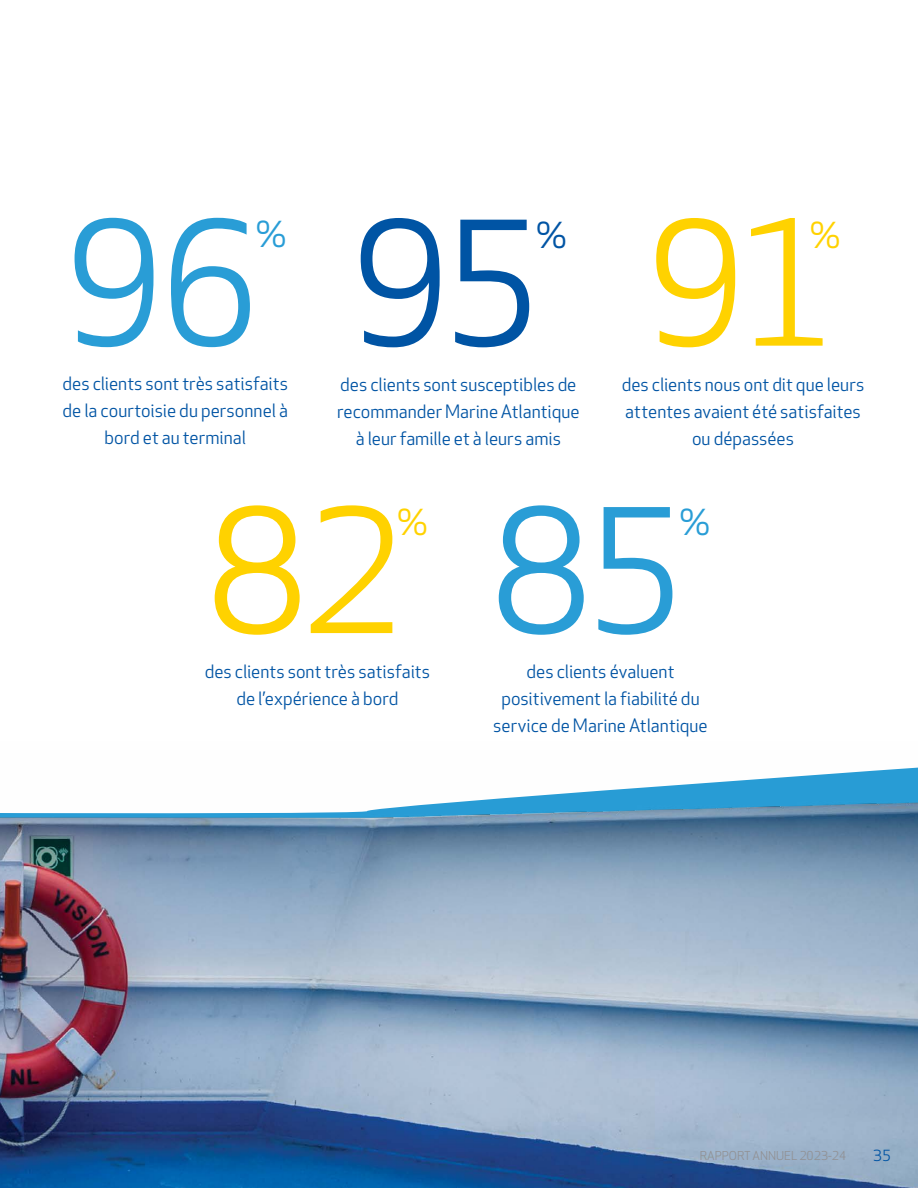
<style>
.page{position:relative;width:918px;height:1188px;background:#fff}
.page>*{position:absolute;margin:0;border:0;box-sizing:border-box;transform-origin:0 0}
.t1{font:168px "Apex New";color:#299dd6}
.t2{font:168px "Apex New";color:#ffd200}
.t3{font:168px "Apex New";color:#0054a4}
.t4{font:34.95px "Apex New";color:#299dd6}
.t5{font:34.95px "Apex New";color:#ffd200}
.t6{font:34.95px "Apex New";color:#0054a4}
.t7{font:18px/27px "Apex New";color:#0054a4;text-align:center}
.t8{font:15px "Apex New";color:#0054a4}
.t9{font:12px "Apex New";color:#919194}
</style>
<div class="page">
<img style="left:0;top:767px;width:918px;height:421px">
<h1 class="t1" style="left:64px;top:191px;width:199px">96</h1>
<h2 class="t4" style="left:256px;top:215px;width:33px">%</h2>
<p class="t7" style="left:63px;top:371px;width:227px">des clients sont très satisfaits de la courtoisie du personnel à bord et au terminal</p>
<h1 class="t3" style="left:350px;top:191px;width:194px">95</h1>
<h2 class="t6" style="left:536px;top:215px;width:33px">%</h2>
<p class="t7" style="left:337px;top:371px;width:244px">des clients sont susceptibles de recommander Marine Atlantique à leur famille et à leurs amis</p>
<h1 class="t2" style="left:645px;top:191px;width:194px">91</h1>
<h2 class="t5" style="left:809px;top:215px;width:33px">%</h2>
<p class="t7" style="left:622px;top:371px;width:244px">des clients nous ont dit que leurs attentes avaient été satisfaites ou dépassées</p>
<h1 class="t2" style="left:207px;top:478px;width:197px">82</h1>
<h2 class="t5" style="left:397px;top:503px;width:33px">%</h2>
<p class="t7" style="left:205px;top:659px;width:227px">des clients sont très satisfaits de l’expérience à bord</p>
<h1 class="t1" style="left:491px;top:478px;width:197px">85</h1>
<h2 class="t4" style="left:679px;top:503px;width:33px">%</h2>
<p class="t7" style="left:493px;top:659px;width:216px">des clients évaluent positivement la fiabilité du service de Marine Atlantique</p>
<p class="t9" style="left:700px;top:1149px;width:148px">RAPPORT ANNUEL 2023-24</p>
<p class="t8" style="left:873px;top:1147px;width:19px">35</p>
</div>
